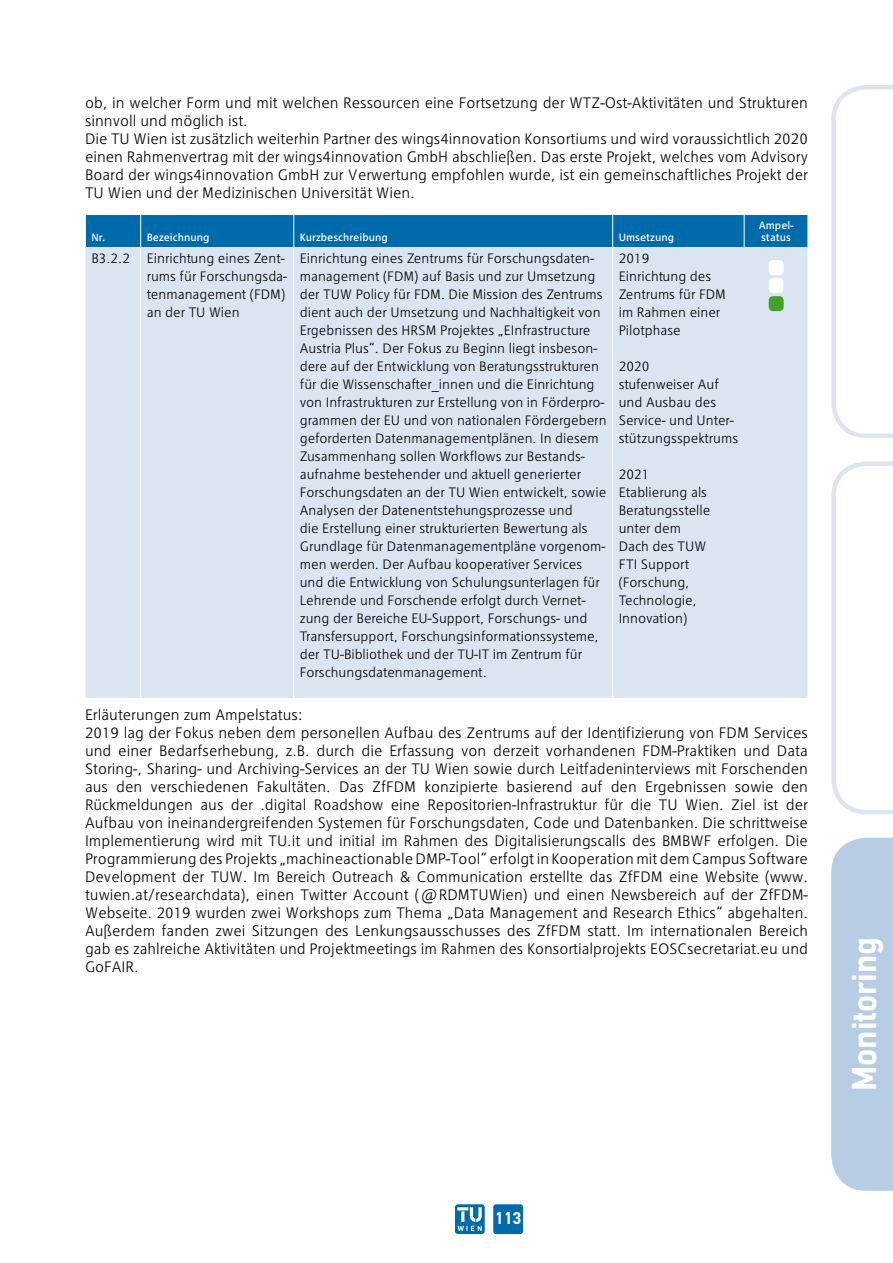
<style>
.page{position:relative;width:893px;height:1263px;background:#fff}
.page>*{position:absolute;margin:0;border:0;box-sizing:border-box;transform-origin:0 0}
.t1{font:700 36px "TU Headline";color:#fff}
.t2{font:700 18px "TU Headline";color:#fff}
.t3{font:300 15px/18px "TU Text";color:#000}
.t4{font:300 13.5px/18px "TU Text";color:#000}
.t5{font:10.5px/12px "TU Text";color:#fff}
</style>
<div class="page">
<svg style="left:455px;top:1204px;width:30px;height:30px"></svg>
<div style="left:493px;top:1204px;width:30px;height:30px;background:#006bab;border-radius:3px"></div>
<svg style="left:831px;top:461px;width:62px;height:353px"></svg>
<svg style="left:831px;top:85px;width:62px;height:353px"></svg>
<div style="left:831px;top:838px;width:62px;height:353px;background:#b7cde4"></div>
<div style="left:86px;top:215px;width:721px;height:32px;background:#006bab"></div>
<div style="left:85px;top:247px;width:722px;height:451px;background:#dbe5f1"></div>
<hr style="left:140px;top:215px;width:1px;height:32px;background:#fff">
<hr style="left:293px;top:215px;width:1px;height:32px;background:#fff">
<hr style="left:612px;top:215px;width:1px;height:32px;background:#fff">
<hr style="left:744px;top:215px;width:1px;height:32px;background:#fff">
<hr style="left:293px;top:247px;width:1px;height:451px;background:#fff">
<hr style="left:612px;top:247px;width:1px;height:451px;background:#fff">
<hr style="left:140px;top:247px;width:1px;height:451px;background:#fff">
<div style="left:769px;top:260px;width:15px;height:15px;background:#fff;border-radius:4px"></div>
<div style="left:769px;top:278px;width:15px;height:15px;background:#fff;border-radius:4px"></div>
<div style="left:769px;top:296px;width:15px;height:15px;background:#44a12b;border-radius:4px"></div>
<p class="t3" style="left:85px;top:93px;width:724px">ob, in welcher Form und mit welchen Ressourcen eine Fortsetzung der WTZ-Ost-Aktivitäten und Strukturen sinnvoll und möglich ist.<br>Die TU Wien ist zusätzlich weiterhin Partner des wings4innovation Konsortiums und wird voraussichtlich 2020 einen Rahmenvertrag mit der wings4innovation GmbH abschließen. Das erste Projekt, welches vom Advisory Board der wings4innovation GmbH zur Verwertung empfohlen wurde, ist ein gemeinschaftliches Projekt der TU Wien und der Medizinischen Universität Wien.</p>
<p class="t5" style="left:91px;top:231px;width:16px">Nr.</p>
<p class="t5" style="left:147px;top:231px;width:64px">Bezeichnung</p>
<p class="t5" style="left:300px;top:231px;width:90px">Kurzbeschreibung</p>
<p class="t5" style="left:619px;top:231px;width:57px">Umsetzung</p>
<p class="t5" style="left:759px;top:219px;width:36px">Ampel&shy;status</p>
<p class="t4" style="left:147px;top:249px;width:142px;text-indent:-55px">B3.2.2 Einrichtung eines Zent&shy;rums für Forschungsda&shy;tenmanagement (FDM) an der TU Wien</p>
<p class="t4" style="left:300px;top:249px;width:308px">Einrichtung eines Zentrums für Forschungsdaten&shy;management (FDM) auf Basis und zur Umsetzung der TUW Policy für FDM. Die Mission des Zentrums dient auch der Umsetzung und Nachhaltigkeit von Ergebnissen des HRSM Projektes „EInfrastructure Austria Plus“. Der Fokus zu Beginn liegt insbeson&shy;dere auf der Entwicklung von Beratungsstrukturen für die Wissenschafter_innen und die Einrichtung von Infrastrukturen zur Erstellung von in Förderpro&shy;grammen der EU und von nationalen Fördergebern geforderten Datenmanagementplänen. In diesem Zusammenhang sollen Workflows zur Bestands&shy;aufnahme bestehender und aktuell generierter Forschungsdaten an der TU Wien entwickelt, sowie Analysen der Datenentstehungsprozesse und<br>die Erstellung einer strukturierten Bewertung als Grundlage für Datenmanagementpläne vorgenom&shy;men werden. Der Aufbau kooperativer Services und die Entwicklung von Schulungsunterlagen für Lehrende und Forschende erfolgt durch Vernet&shy;zung der Bereiche EU-Support, Forschungs- und Transfersupport, Forschungsinformationssysteme, der TU-Bibliothek und der TU-IT im Zentrum für Forschungsdatenmanagement.</p>
<p class="t4" style="left:619px;top:249px;width:109px">2019<br>Einrichtung des<br>Zentrums für FDM im Rahmen einer<br>Pilotphase</p>
<p class="t4" style="left:619px;top:357px;width:121px">2020<br>stufenweiser Auf und Ausbau des<br>Service- und Unter&shy;stützungsspektrums</p>
<p class="t4" style="left:619px;top:465px;width:93px">2021<br>Etablierung als<br>Beratungsstelle unter dem<br>Dach des TUW<br>FTI Support (Forschung,<br>Technologie,<br>Innovation)</p>
<p class="t3" style="left:85px;top:705px;width:724px">Erläuterungen zum Ampelstatus:<br>2019 lag der Fokus neben dem personellen Aufbau des Zentrums auf der Identifizierung von FDM Services und einer Bedarfserhebung, z.B. durch die Erfassung von derzeit vorhandenen FDM-Praktiken und Data Storing-, Sharing- und Archiving-Services an der TU Wien sowie durch Leitfadeninterviews mit Forschenden aus den verschiedenen Fakultäten. Das ZfFDM konzipierte basierend auf den Ergebnissen sowie den Rückmeldungen aus der .digital Roadshow eine Repositorien-Infrastruktur für die TU Wien. Ziel ist der Aufbau von ineinandergreifenden Systemen für Forschungsdaten, Code und Datenbanken. Die schrittweise Implementierung wird mit TU.it und initial im Rahmen des Digitalisierungscalls des BMBWF erfolgen. Die Programmierung des Projekts „machineactionable DMP-Tool“ erfolgt in Kooperation mit dem Campus Software Development der TUW. Im Bereich Outreach &amp; Communication erstellte das ZfFDM eine Website (www. tuwien.at/researchdata), einen Twitter Account (@RDMTUWien) und einen Newsbereich auf der ZfFDM-Webseite. 2019 wurden zwei Workshops zum Thema „Data Management and Research Ethics“ abgehalten.<br>Außerdem fanden zwei Sitzungen des Lenkungsausschusses des ZfFDM statt. Im internationalen Bereich gab es zahlreiche Aktivitäten und Projektmeetings im Rahmen des Konsortialprojekts EOSCsecretariat.eu und GoFAIR.</p>
<h1 class="t1" style="left:843px;top:1091px;width:156px;rotate:-90deg">Monitoring</h1>
<p class="t2" style="left:495px;top:1207px;width:28px">113</p>
</div>
